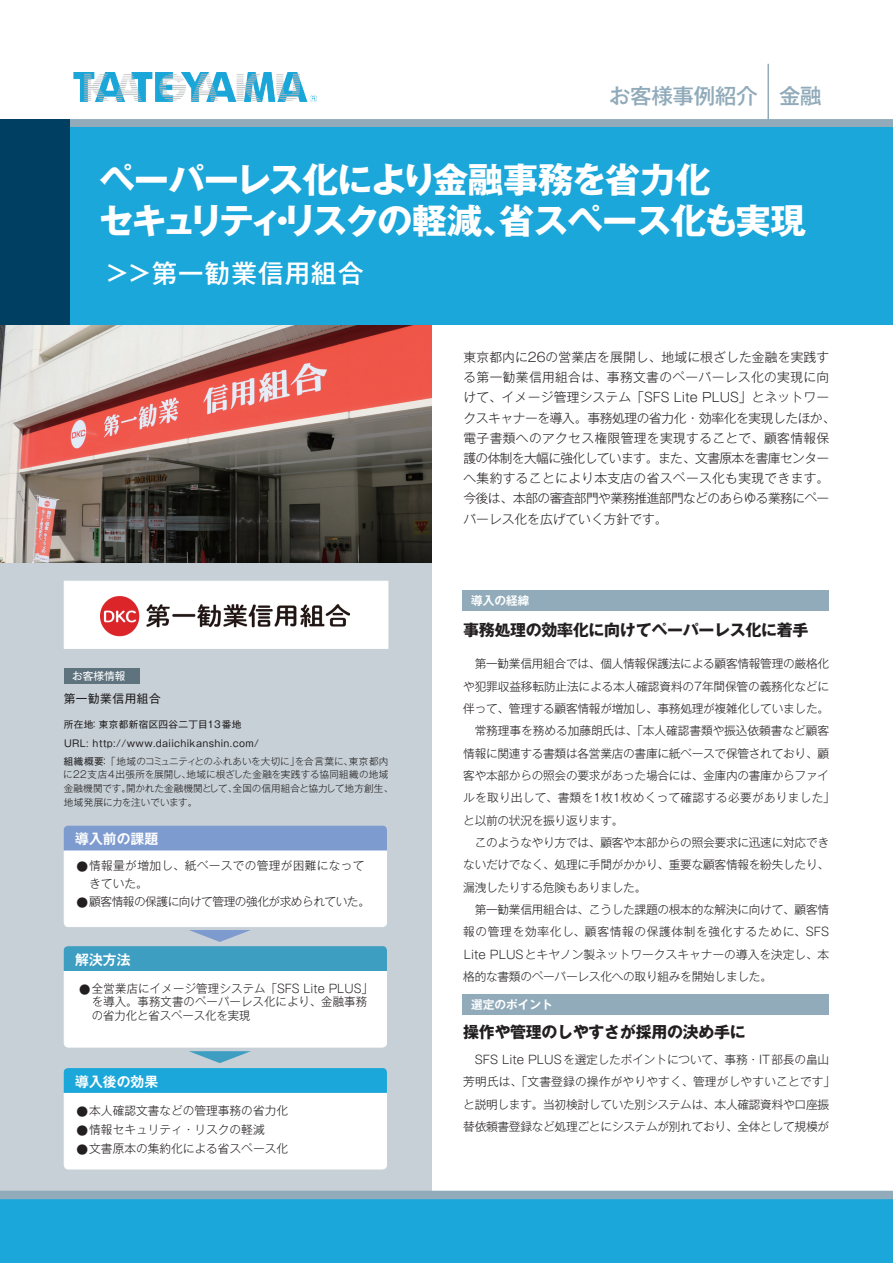
<style>
.page{position:relative;width:893px;height:1263px;background:#fff}
.page>*{position:absolute;margin:0;border:0;box-sizing:border-box;transform-origin:0 0}
.t1{font:700 35.1px/40.3px "Gothic MB101 Pro";letter-spacing:-.045em;color:#fff}
.t2{font:500 25.5px "Gothic MB101 Pro";letter-spacing:.045em;color:#fff}
.t3{font:500 21.3px "Gothic MB101 Pro";letter-spacing:-.01em;color:#91abba}
.t4{font:700 15.9px "Gothic MB101 Pro";letter-spacing:-.015em;color:#231f20}
.t5{font:700 13.8px "Gothic MB101 Pro De";color:#fff}
.t6{font:300 12.75px/20.2px "Gothic MB101 Pro";letter-spacing:.015em;color:#231f20}
.t7{font:300 11.7px/22.4px "Gothic MB101 Pro";letter-spacing:-.025em;color:#231f20}
.t8{font:300 11.7px/13.8px "Gothic MB101 Pro";letter-spacing:.015em;color:#231f20}
.t9{font:300 11.7px "Gothic MB101 Pro";color:#231f20}
.t10{font:300 11.7px/18px "Gothic MB101 Pro";letter-spacing:.025em;color:#231f20}
.t11{font:700 11.7px "Gothic MB101 Pro De";color:#fff}
.t12{font:11.7px "Gothic MB101 Pro";letter-spacing:.045em;color:#231f20}
.t13{font:10.65px "Gothic MB101 Pro";color:#fff}
.t14{font:9.6px/18px "Gothic MB101 Pro";letter-spacing:.035em;color:#231f20}
.t15{font:300 9.6px/13.8px "Gothic MB101 Pro";letter-spacing:.01em;color:#231f20}
.s1{font-weight:300}
</style>
<div class="page">
<div style="left:0;top:557px;width:431px;height:706px;background:#c6d0d6"></div>
<img style="left:0;top:325px;width:431px;height:237px">
<div style="left:0;top:119px;width:893px;height:9px;background:#91abba"></div>
<img style="left:73px;top:72px;width:243px;height:30px">
<div style="left:0;top:1199px;width:893px;height:64px;background:#1ca7da"></div>
<div style="left:0;top:128px;width:893px;height:197px;background:#1ca7da"></div>
<div style="left:0;top:1191px;width:893px;height:8px;background:#91abba"></div>
<div style="left:463px;top:590px;width:366px;height:21px;background:#91abba"></div>
<div style="left:64px;top:847px;width:323px;height:80px;background:#fff;border-radius:4px"></div>
<div style="left:64px;top:847px;width:323px;height:80px;border:1px solid #fff;border-radius:4px"></div>
<div style="left:64px;top:581px;width:324px;height:68px;background:#fff"></div>
<div style="left:64px;top:826px;width:323px;height:24px;background:#7e9bd0"></div>
<img style="left:101px;top:596px;width:248px;height:40px">
<div style="left:64px;top:968px;width:323px;height:79px;background:#fff;border-radius:4px"></div>
<div style="left:64px;top:967px;width:323px;height:80px;border:1px solid #fff;border-radius:4px"></div>
<div style="left:64px;top:1090px;width:323px;height:79px;background:#fff;border-radius:4px"></div>
<div style="left:64px;top:1089px;width:323px;height:80px;border:1px solid #fff;border-radius:4px"></div>
<svg style="left:64px;top:668px;width:75px;height:15px"></svg>
<svg style="left:64px;top:930px;width:323px;height:41px"></svg>
<svg style="left:64px;top:1051px;width:323px;height:42px"></svg>
<hr style="left:767px;top:64px;width:2px;height:59px;background:#91abba">
<div style="left:0;top:119px;width:69px;height:206px;background:#003f61"></div>
<div style="left:463px;top:994px;width:366px;height:21px;background:#91abba"></div>
<h3 class="t3" style="left:609px;top:78px;width:214px">お客様事例紹介　金融</h3>
<h1 class="t1" style="left:98px;top:155px;width:709px">ペーパーレス化により金融事務を省力化<br>セキュリティ・リスクの軽減、省スペース化も実現</h1>
<h2 class="t2" style="left:105px;top:252px;width:261px">＞＞第一勧業信用組合</h2>
<p class="t13" style="left:72px;top:667px;width:55px">お客様情報</p>
<p class="t12" style="left:64px;top:688px;width:99px">第一勧業信用組合</p>
<p class="t14" style="left:64px;top:714px;width:326px">所在地：東京都新宿区四谷二丁目13番地<br>URL: http://www.daiichikanshin.com/<br>組織概要：<span class="s1">「地域のコミュニティとのふれあいを大切に」を合言葉に、東京都内</span></p>
<p class="t15" style="left:63px;top:766px;width:332px">に22支店4出張所を展開し、地域に根ざした金融を実践する協同組織の地域金融機関です。開かれた金融機関として、全国の信用組合と協力して地方創生、地域発展に力を注いでいます。</p>
<p class="t5" style="left:75px;top:827px;width:84px">導入前の課題</p>
<p class="t10" style="left:89px;top:855px;width:277px;text-indent:-13px">●情報量が増加し、紙ベースでの管理が困難になってきていた。</p>
<p class="t7" style="left:77px;top:888px;width:295px">●顧客情報の保護に向けて管理の強化が求められていた。</p>
<p class="t5" style="left:75px;top:948px;width:57px">解決方法</p>
<p class="t8" style="left:92px;top:980px;width:282px;text-indent:-13px">●全営業店にイメージ管理システム「SFS Lite PLUS」を導入。事務文書のペーパーレス化により、金融事務の省力化と省スペース化を実現</p>
<p class="t5" style="left:75px;top:1070px;width:84px">導入後の効果</p>
<p class="t9" style="left:77px;top:1100px;width:213px">●本人確認文書などの管理事務の省力化</p>
<p class="t9" style="left:77px;top:1119px;width:190px">●情報セキュリティ・リスクの軽減</p>
<p class="t9" style="left:77px;top:1139px;width:213px">●文書原本の集約化による省スペース化</p>
<p class="t6" style="left:463px;top:345px;width:373px">東京都内に26の営業店を展開し、地域に根ざした金融を実践する第一勧業信用組合は、事務文書のペーパーレス化の実現に向けて、イメージ管理システム「SFS Lite PLUS」とネットワークスキャナーを導入。事務処理の省力化・効率化を実現したほか、電子書類へのアクセス権限管理を実現することで、顧客情報保護の体制を大幅に強化しています。また、文書原本を書庫センターへ集約することにより本支店の省スペース化も実現できます。今後は、本部の審査部門や業務推進部門などのあらゆる業務にペーパーレス化を広げていく方針です。</p>
<p class="t11" style="left:471px;top:591px;width:60px">導入の経緯</p>
<h3 class="t4" style="left:463px;top:617px;width:347px">事務処理の効率化に向けてペーパーレス化に着手</h3>
<p class="t7" style="left:463px;top:651px;width:373px;text-indent:11px">第一勧業信用組合では、個人情報保護法による顧客情報管理の厳格化や犯罪収益移転防止法による本人確認資料の7年間保管の義務化などに伴って、管理する顧客情報が増加し、事務処理が複雑化していました。　常務理事を務める加藤朗氏は、「本人確認書類や振込依頼書など顧客情報に関連する書類は各営業店の書庫に紙ベースで保管されており、顧客や本部からの照会の要求があった場合には、金庫内の書庫からファイルを取り出して、書類を1枚1枚めくって確認する必要がありました」と以前の状況を振り返ります。<br>　このようなやり方では、顧客や本部からの照会要求に迅速に対応できないだけでなく、処理に手間がかかり、重要な顧客情報を紛失したり、漏洩したりする危険もありました。<br>　第一勧業信用組合は、こうした課題の根本的な解決に向けて、顧客情報の管理を効率化し、顧客情報の保護体制を強化するために、SFS Lite PLUSとキヤノン製ネットワークスキャナーの導入を決定し、本格的な書類のペーパーレス化への取り組みを開始しました。</p>
<p class="t11" style="left:471px;top:995px;width:83px">選定のポイント</p>
<h3 class="t4" style="left:463px;top:1018px;width:284px">操作や管理のしやすさが採用の決め手に</h3>
<p class="t7" style="left:463px;top:1046px;width:373px;text-align:center">SFS Lite PLUSを選定したポイントについて、事務・IT部長の畠山<br>芳明氏は、「文書登録の操作がやりやすく、管理がしやすいことです」と説明します。当初検討していた別システムは、本人確認資料や口座振替依頼書登録など処理ごとにシステムが別れており、全体として規模が</p>
</div>
